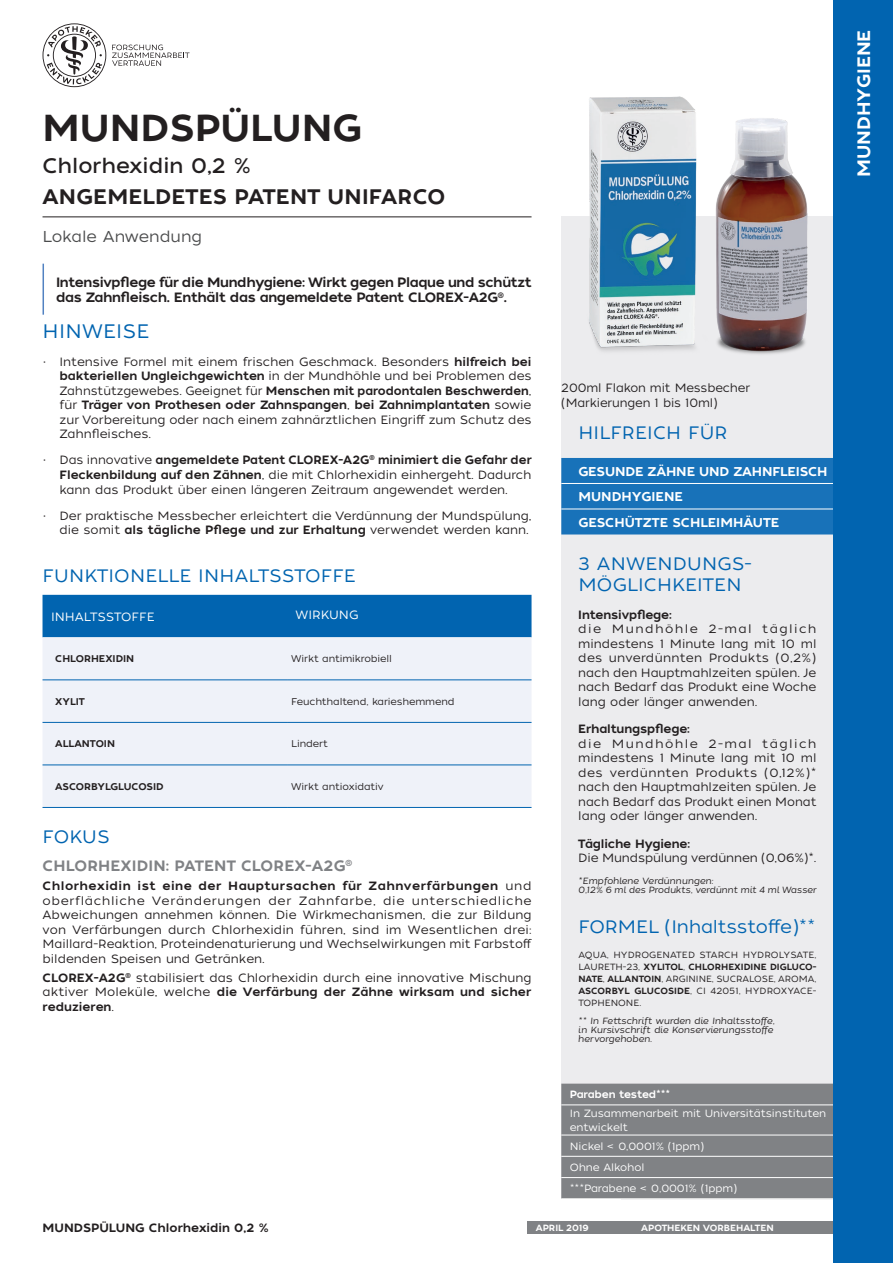
<style>
.page{position:relative;width:893px;height:1263px;background:#fff}
.page>*{position:absolute;margin:0;border:0;box-sizing:border-box;transform-origin:0 0}
.t1{font:37.5px "Tide Sans 500 Dudette";color:#231f20}
.t2{font:21px/31.5px "Tide Sans 500 Dudette";letter-spacing:.01em;color:#231f20}
.IGIENE_ORALE{font:19.5px "Tide Sans 300 Lil Kahuna";letter-spacing:.01em;color:#0164b0}
.IGIENE_ORALE-2{font:18px/21px "Tide Sans 300 Lil Kahuna";letter-spacing:.01em;color:#0164b0}
.IGIENE_ORALE-3{font:18px "Tide Sans 300 Lil Kahuna";letter-spacing:-.01em;color:#0164b0}
.t3{font:18px "Tide Sans 500 Dudette";color:#fff}
.t4{font:15.75px "Tide Sans 300 Lil Kahuna";color:#4b4c4d}
.FOCUS_BOLD{font:15px "Tide Sans 500 Dudette";letter-spacing:.01em;color:#808285}
.Descrizione_principa{font:13.5px/15.8px "Tide Sans 500 Dudette";letter-spacing:-.025em;color:#231f20}
.TAB_BOLD_BIANCO{font:12.75px "Tide Sans 500 Dudette";letter-spacing:-.005em;color:#fff}
.FOCUS{font:12px/14.5px "Tide Sans 300 Lil Kahuna";color:#231f20;text-align:justify}
.MODI_D_USO{font:12px/14.5px "Tide Sans 300 Lil Kahuna";color:#231f20;text-align:justify}
.t5{font:12px "Tide Sans 500 Dudette";letter-spacing:-.01em;color:#231f20}
.CONTENUTO_FLACONE{font:12px/14.5px "Tide Sans 300 Lil Kahuna";letter-spacing:-.01em;color:#231f20}
.t6{font:12px "Tide Sans 300 Lil Kahuna";color:#fff}
.TAB_PARABENI{font:10.5px/13.5px "Tide Sans 300 Lil Kahuna";letter-spacing:-.01em;color:#fff}
.TAB_PARABENI-2{font:10.5px "Tide Sans 500 Dudette";letter-spacing:-.01em;color:#fff}
.TAB_REGULAR_NERO{font:9.75px "Tide Sans 300 Lil Kahuna";letter-spacing:-.01em;color:#231f20}
.TAB_BOLD_NERO{font:9.75px "Tide Sans 500 Dudette";color:#231f20}
.INCI{font:9px/12px "Tide Sans 300 Lil Kahuna";color:#231f20;text-align:justify}
.t7{font:italic 9px/9px "Tide Sans 300 Lil Kahuna";color:#231f20}
.t8{font:9px "Tide Sans 500 Dudette";color:#fff}
.s1{font-family:"Tide Sans 400 Lil Dude"}
.s2{font-family:"Tide Sans 500 Dudette"}
</style>
<div class="page">
<div style="left:527px;top:1221px;width:306px;height:12px;background:#808285"></div>
<svg style="left:112px;top:45px;width:78px;height:21px"></svg>
<svg style="left:43px;top:23px;width:63px;height:64px"></svg>
<div style="left:561px;top:216px;width:272px;height:982px;background:#ececee"></div>
<hr style="left:43px;top:216px;width:488px;height:1px;background:#231f20">
<img style="left:589px;top:96px;width:219px;height:258px">
<hr style="left:43px;top:264px;width:1px;height:51px;background:#5282c2">
<div style="left:43px;top:595px;width:488px;height:42px;background:#0164b0"></div>
<div style="left:43px;top:637px;width:488px;height:170px;background:#eff2f9"></div>
<hr style="left:43px;top:680px;width:244px;height:1px;background:#0164b0">
<hr style="left:43px;top:722px;width:244px;height:1px;background:#0164b0">
<hr style="left:43px;top:765px;width:244px;height:1px;background:#0164b0">
<hr style="left:43px;top:807px;width:244px;height:1px;background:#0164b0">
<hr style="left:287px;top:680px;width:244px;height:1px;background:#0164b0">
<hr style="left:287px;top:722px;width:244px;height:1px;background:#0164b0">
<hr style="left:287px;top:765px;width:244px;height:1px;background:#0164b0">
<hr style="left:287px;top:807px;width:244px;height:1px;background:#0164b0">
<div style="left:561px;top:458px;width:272px;height:76px;background:#1872b9"></div>
<hr style="left:561px;top:483px;width:272px;height:1px;background:#fff">
<hr style="left:561px;top:509px;width:272px;height:1px;background:#fff">
<div style="left:561px;top:1083px;width:272px;height:115px;background:#808285"></div>
<hr style="left:561px;top:1104px;width:272px;height:1px;background:#fff">
<hr style="left:561px;top:1135px;width:272px;height:1px;background:#fff">
<hr style="left:561px;top:1156px;width:272px;height:1px;background:#fff">
<hr style="left:561px;top:1177px;width:272px;height:1px;background:#fff">
<div style="left:833px;top:0;width:60px;height:1263px;background:#0164b0"></div>
<p class="t1" style="left:43px;top:104px;width:321px">MUNDSPÜLUNG</p>
<p class="t2" style="left:43px;top:150px;width:404px"><span class="s1">Chlorhexidin 0,2 %<br></span>ANGEMELDETES PATENT UNIFARCO</p>
<h3 class="t4" style="left:43px;top:227px;width:161px">Lokale Anwendung</h3>
<p class="Descrizione_principa" style="left:56px;top:274px;width:477px">Intensivpflege für die Mundhygiene: Wirkt gegen Plaque und schützt das Zahnfleisch. Enthält das angemeldete Patent CLOREX-A2G<sup>®</sup>.</p>
<p class="IGIENE_ORALE" style="left:43px;top:319px;width:108px">HINWEISE</p>
<p class="FOCUS" style="left:60px;top:354px;width:473px;text-indent:-17px">• Intensive Formel mit einem frischen Geschmack. Besonders <span class="s2">hilfreich bei bakteriellen Ungleichgewichten</span> in der Mundhöhle und bei Problemen des Zahnstützgewebes. Geeignet für <span class="s2">Menschen mit parodontalen Beschwerden</span>, für <span class="s2">Träger von Prothesen oder Zahnspangen</span>, <span class="s2">bei Zahnimplantaten</span> sowie zur Vorbereitung oder nach einem zahnärztlichen Eingriff zum Schutz des Zahnfleisches.</p>
<p class="FOCUS" style="left:60px;top:453px;width:474px;text-indent:-17px">• Das innovative <span class="s2">angemeldete Patent CLOREX-A2G</span><sup>®</sup> <span class="s2">minimiert die Gefahr der Fleckenbildung auf den Zähnen</span>, die mit Chlorhexidin einhergeht. Dadurch kann das Produkt über einen längeren Zeitraum angewendet werden.</p>
<p class="FOCUS" style="left:43px;top:508px;width:491px;text-align:right">• Der praktische Messbecher erleichtert die Verdünnung der Mundspülung, die somit <span class="s2">als tägliche Pflege und zur Erhaltung</span> verwendet werden kann.</p>
<p class="IGIENE_ORALE-2" style="left:43px;top:566px;width:315px">FUNKTIONELLE INHALTSSTOFFE</p>
<p class="t6" style="left:51px;top:609px;width:105px">INHALTSSTOFFE</p>
<p class="t6" style="left:296px;top:607px;width:64px">WIRKUNG</p>
<p class="TAB_BOLD_NERO" style="left:55px;top:652px;width:80px">CHLORHEXIDIN</p>
<p class="TAB_REGULAR_NERO" style="left:291px;top:653px;width:102px">Wirkt antimikrobiell</p>
<p class="TAB_BOLD_NERO" style="left:55px;top:695px;width:31px">XYLIT</p>
<p class="TAB_REGULAR_NERO" style="left:291px;top:695px;width:165px">Feuchthaltend, karieshemmend</p>
<p class="TAB_BOLD_NERO" style="left:55px;top:737px;width:61px">ALLANTOIN</p>
<p class="TAB_REGULAR_NERO" style="left:291px;top:738px;width:38px">Lindert</p>
<p class="TAB_BOLD_NERO" style="left:55px;top:780px;width:110px">ASCORBYLGLUCOSID</p>
<p class="TAB_REGULAR_NERO" style="left:291px;top:780px;width:94px">Wirkt antioxidativ</p>
<p class="IGIENE_ORALE-2" style="left:43px;top:826px;width:69px">FOKUS</p>
<p class="FOCUS_BOLD" style="left:43px;top:856px;width:311px">CHLORHEXIDIN: PATENT CLOREX-A2G<sup>®</sup></p>
<p class="FOCUS" style="left:43px;top:879px;width:491px"><span class="s2">Chlorhexidin ist eine der Hauptursachen für Zahnverfärbungen</span> und oberflächliche Veränderungen der Zahnfarbe, die unterschiedliche Abweichungen annehmen können. Die Wirkmechanismen, die zur Bildung von Verfärbungen durch Chlorhexidin führen, sind im Wesentlichen drei:<br>Maillard-Reaktion, Proteindenaturierung und Wechselwirkungen mit Farbstoff bildenden Speisen und Getränken.</p>
<p class="FOCUS" style="left:43px;top:970px;width:490px"><span class="s2">CLOREX-A2G</span><sup>®</sup> stabilisiert das Chlorhexidin durch eine innovative Mischung aktiver Moleküle, welche <span class="s2">die Verfärbung der Zähne wirksam und sicher reduzieren</span>.</p>
<p class="CONTENUTO_FLACONE" style="left:561px;top:381px;width:190px">200ml Flakon mit Messbecher (Markierungen 1 bis 10ml)</p>
<p class="IGIENE_ORALE-2" style="left:578px;top:423px;width:151px">HILFREICH FÜR</p>
<p class="TAB_BOLD_BIANCO" style="left:578px;top:463px;width:251px">GESUNDE ZÄHNE UND ZAHNFLEISCH</p>
<p class="TAB_BOLD_BIANCO" style="left:578px;top:489px;width:106px">MUNDHYGIENE</p>
<p class="TAB_BOLD_BIANCO" style="left:578px;top:514px;width:202px">GESCHÜTZTE SCHLEIMHÄUTE</p>
<p class="IGIENE_ORALE-2" style="left:578px;top:554px;width:175px">3 ANWENDUNGS-<br>MÖGLICHKEITEN</p>
<p class="t5" style="left:578px;top:607px;width:95px">Intensivpflege:</p>
<p class="MODI_D_USO" style="left:578px;top:622px;width:240px">die Mundhöhle 2-mal täglich mindestens 1 Minute lang mit 10 ml des unverdünnten Produkts (0,2%) nach den Hauptmahlzeiten spülen. Je nach Bedarf das Produkt eine Woche lang oder länger anwenden.</p>
<p class="t5" style="left:578px;top:721px;width:113px">Erhaltungspflege:</p>
<p class="MODI_D_USO" style="left:578px;top:736px;width:240px">die Mundhöhle 2-mal täglich mindestens 1 Minute lang mit 10 ml des verdünnten Produkts (0,12%)* nach den Hauptmahlzeiten spülen. Je nach Bedarf das Produkt einen Monat lang oder länger anwenden.</p>
<p class="t5" style="left:578px;top:836px;width:113px">Tägliche Hygiene:</p>
<p class="MODI_D_USO" style="left:578px;top:851px;width:240px">Die Mundspülung verdünnen (0,06%)*.</p>
<p class="t7" style="left:578px;top:876px;width:136px">*Empfohlene Verdünnungen:</p>
<p class="t7" style="left:578px;top:885px;width:240px">0,12% 6 ml des Produkts, verdünnt mit 4 ml Wasser</p>
<p class="IGIENE_ORALE-3" style="left:578px;top:915px;width:238px">FORMEL (Inhaltsstoffe)**</p>
<p class="INCI" style="left:578px;top:949px;width:240px">AQUA, HYDROGENATED STARCH HYDROLYSATE, LAURETH-23, <span class="s2">XYLITOL</span>, <span class="s2">CHLORHEXIDINE DIGLUCO-NATE</span>, <span class="s2">ALLANTOIN</span>, ARGININE, SUCRALOSE, AROMA, <span class="s2">ASCORBYL GLUCOSIDE</span>, CI 42051, HYDROXYACE-TOPHENONE.</p>
<p class="t7" style="left:578px;top:1016px;width:198px">** In Fettschrift wurden die Inhaltsstoffe, in Kursivschrift die Konservierungsstoffe hervorgehoben.</p>
<p class="TAB_PARABENI-2" style="left:570px;top:1088px;width:102px">Paraben tested***</p>
<p class="TAB_PARABENI" style="left:570px;top:1107px;width:258px">In Zusammenarbeit mit Universitätsinstituten entwickelt</p>
<p class="TAB_PARABENI" style="left:570px;top:1139px;width:136px">Nickel &lt; 0,0001% (1ppm)</p>
<p class="TAB_PARABENI" style="left:570px;top:1161px;width:76px">Ohne Alkohol</p>
<p class="TAB_PARABENI" style="left:570px;top:1182px;width:169px">***Parabene &lt; 0,0001% (1ppm)</p>
<p class="t5" style="left:43px;top:1220px;width:228px">MUNDSPÜLUNG Chlorhexidin 0,2 %</p>
<p class="t8" style="left:536px;top:1221px;width:54px">APRIL 2019</p>
<p class="t8" style="left:641px;top:1221px;width:134px">APOTHEKEN VORBEHALTEN</p>
<h3 class="t3" style="left:852px;top:177px;width:149px;rotate:-90deg">MUNDHYGIENE</h3>
</div>
